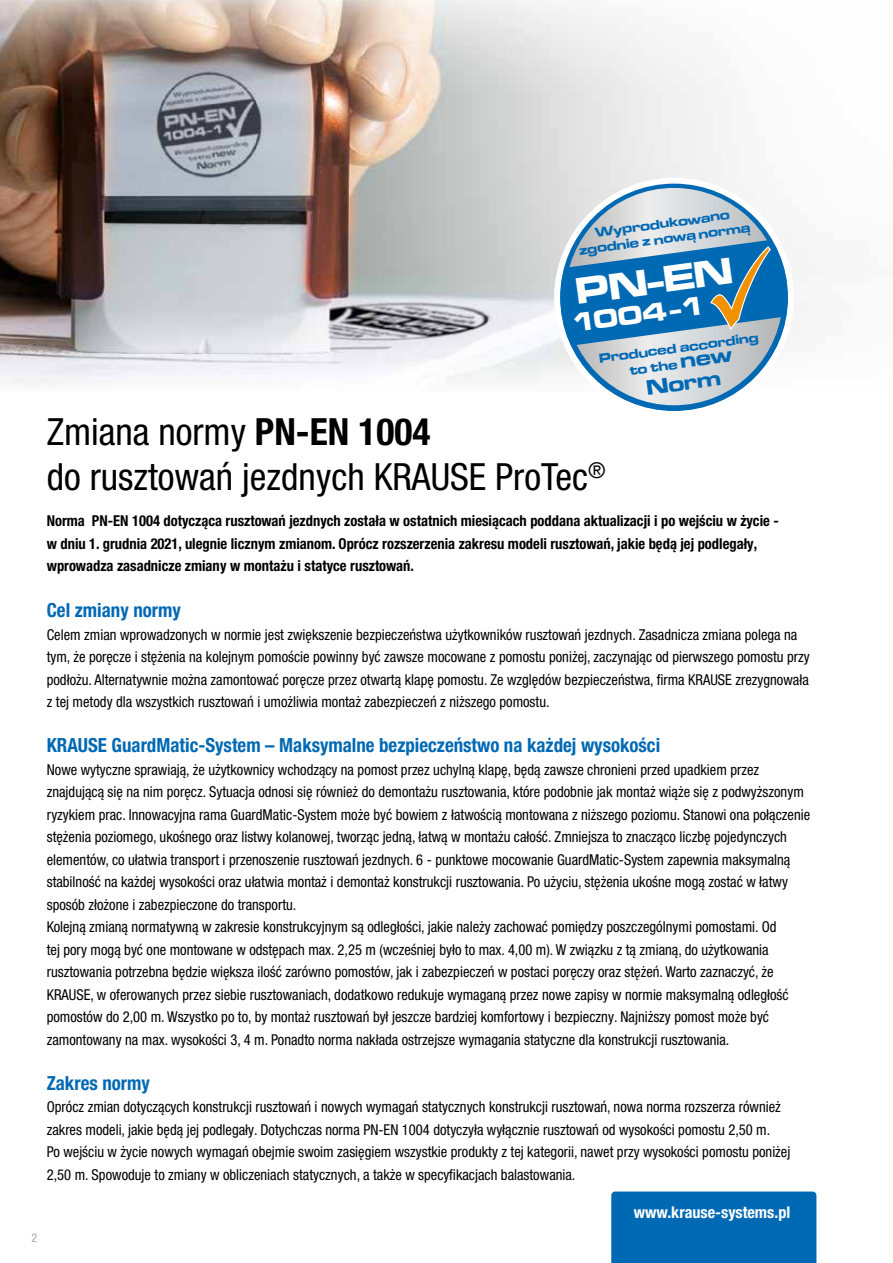
<style>
.page{position:relative;width:893px;height:1263px;background:#fff}
.page>*{position:absolute;margin:0;border:0;box-sizing:border-box;transform-origin:0 0}
.t1{font:38.1px "Microgramma D Bold Exte";color:#fff}
.t2{font:condensed 37.5px/45px "Helvetica Neue LTW1 G";color:#000}
.t3{font:26.85px "Microgramma D Bold Exte";color:#fff}
.t4{font:21.6px "Microgramma D Bold Exte";color:#0069b4}
.t5{font:700 condensed 19.5px "Helvetica Neue LTW1 G";color:#0069b4}
.t6{font:700 condensed 16.2px "Helvetica Neue LTW1 G";color:#fff}
.t7{font:condensed 15px/22.5px "Helvetica Neue LTW1 G";color:#000}
.t8{font:700 condensed 15px/22.5px "Helvetica Neue LTW1 G";color:#000}
.t9{font:13.5px/16px "Microgramma D Bold Exte";color:#0069b4;text-align:center}
.t10{font:condensed 12px "Helvetica Neue LTW1 G";color:#a1abb1}
.s1{font-size:21.6px}
.s2{font-weight:700}
</style>
<div class="page">
<img style="left:0;top:0;width:731px;height:384px">
<div style="left:611px;top:1191px;width:205px;height:72px;background:#0069b4"></div>
<svg style="left:557px;top:181px;width:233px;height:233px"></svg>
<svg style="left:562px;top:185px;width:224px;height:223px;background:#c2cfd7"></svg>
<div style="left:554px;top:178px;width:240px;height:239px;border:6px solid #fff;border-radius:50%"></div>
<svg style="left:560px;top:225px;width:228px;height:121px;background:#5593bd"></svg>
<p class="t9" style="left:576px;top:227px;width:164px;line-height:15.3px;text-align:left;text-indent:18px;rotate:-8deg">Wyprodukowano zgodnie z now norm</p>
<h1 class="t1" style="left:572px;top:266px;width:159px;rotate:-8deg">PN-EN</h1>
<h3 class="t3" style="left:570px;top:305px;width:136px;rotate:-8deg">1004-1</h3>
<p class="t9" style="left:598px;top:351px;width:162px;rotate:-8deg">Produced according to the <span class="s1">new</span></p>
<h3 class="t4" style="left:644px;top:373px;width:76px;rotate:-8deg">Norm</h3>
<h2 class="t2" style="left:47px;top:410px;width:560px">Zmiana normy <span class="s2">PN-EN 1004<br></span>do rusztowań jezdnych KRAUSE ProTec<sup>®</sup></h2>
<p class="t8" style="left:47px;top:510px;width:733px">Norma PN-EN 1004 dotycząca rusztowań jezdnych została w ostatnich miesiącach poddana aktualizacji i po wejściu w życie - w dniu 1. grudnia 2021, ulegnie licznym zmianom. Oprócz rozszerzenia zakresu modeli rusztowań, jakie będą jej podlegały, wprowadza zasadnicze zmiany w montażu i statyce rusztowań.</p>
<p class="t10" style="left:31px;top:1231px;width:7px">2</p>
<h3 class="t5" style="left:47px;top:599px;width:136px">Cel zmiany normy</h3>
<p class="t7" style="left:47px;top:623px;width:764px">Celem zmian wprowadzonych w normie jest zwiększenie bezpieczeństwa użytkowników rusztowań jezdnych. Zasadnicza zmiana polega na tym, że poręcze i stężenia na kolejnym pomoście powinny być zawsze mocowane z pomostu poniżej, zaczynając od pierwszego pomostu przy podłożu. Alternatywnie można zamontować poręcze przez otwartą klapę pomostu. Ze względów bezpieczeństwa, firma KRAUSE zrezygnowała z tej metody dla wszystkich rusztowań i umożliwia montaż zabezpieczeń z niższego pomostu.</p>
<h3 class="t5" style="left:47px;top:734px;width:615px">KRAUSE GuardMatic-System – Maksymalne bezpieczeństwo na każdej wysokości</h3>
<p class="t7" style="left:47px;top:758px;width:765px">Nowe wytyczne sprawiają, że użytkownicy wchodzący na pomost przez uchylną klapę, będą zawsze chronieni przed upadkiem przez znajdującą się na nim poręcz. Sytuacja odnosi się również do demontażu rusztowania, które podobnie jak montaż wiąże się z podwyższonym ryzykiem prac. Innowacyjna rama GuardMatic-System może być bowiem z łatwością montowana z niższego poziomu. Stanowi ona połączenie stężenia poziomego, ukośnego oraz listwy kolanowej, tworząc jedną, łatwą w montażu całość. Zmniejsza to znacząco liczbę pojedynczych elementów, co ułatwia transport i przenoszenie rusztowań jezdnych. 6 - punktowe mocowanie GuardMatic-System zapewnia maksymalną stabilność na każdej wysokości oraz ułatwia montaż i demontaż konstrukcji rusztowania. Po użyciu, stężenia ukośne mogą zostać w łatwy sposób złożone i zabezpieczone do transportu.<br>Kolejną zmianą normatywną w zakresie konstrukcyjnym są odległości, jakie należy zachować pomiędzy poszczególnymi pomostami. Od<br>tej pory mogą być one montowane w odstępach max. 2,25 m (wcześniej było to max. 4,00 m). W związku z tą zmianą, do użytkowania rusztowania potrzebna będzie większa ilość zarówno pomostów, jak i zabezpieczeń w postaci poręczy oraz stężeń. Warto zaznaczyć, że KRAUSE, w oferowanych przez siebie rusztowaniach, dodatkowo redukuje wymaganą przez nowe zapisy w normie maksymalną odległość pomostów do 2,00 m. Wszystko po to, by montaż rusztowań był jeszcze bardziej komfortowy i bezpieczny. Najniższy pomost może być zamontowany na max. wysokości 3, 4 m. Ponadto norma nakłada ostrzejsze wymagania statyczne dla konstrukcji rusztowania.</p>
<h3 class="t5" style="left:47px;top:1071px;width:105px">Zakres normy</h3>
<p class="t7" style="left:47px;top:1096px;width:745px">Oprócz zmian dotyczących konstrukcji rusztowań i nowych wymagań statycznych konstrukcji rusztowań, nowa norma rozszerza również zakres modeli, jakie będą jej podlegały. Dotychczas norma PN-EN 1004 dotyczyła wyłącznie rusztowań od wysokości pomostu 2,50 m.<br>Po wejściu w życie nowych wymagań obejmie swoim zasięgiem wszystkie produkty z tej kategorii, nawet przy wysokości pomostu poniżej 2,50 m. Spowoduje to zmiany w obliczeniach statycznych, a także w specyfikacjach balastowania.</p>
<p class="t6" style="left:634px;top:1203px;width:158px">www.krause-systems.pl</p>
</div>
